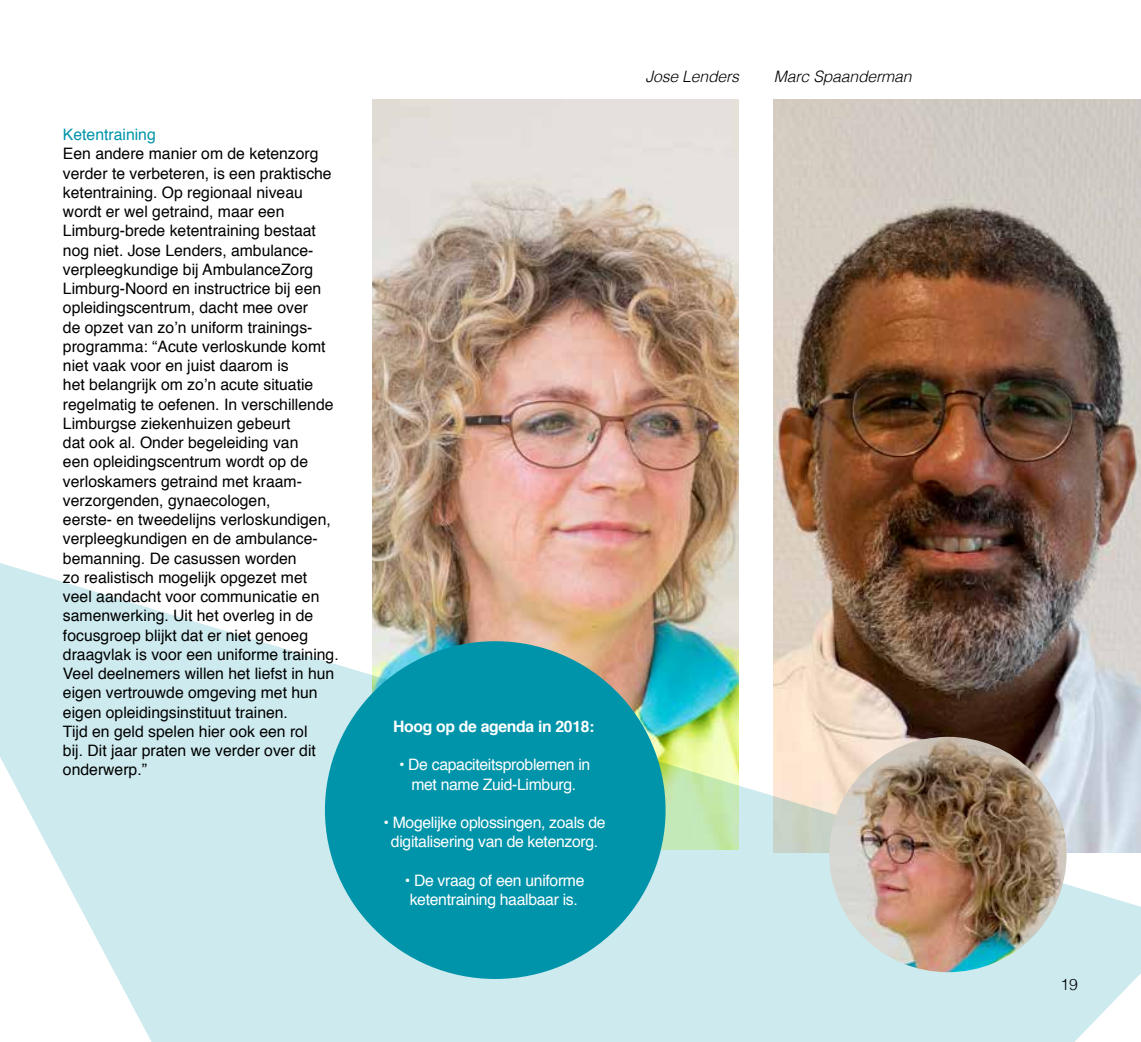
<style>
.page{position:relative;width:1141px;height:1042px;background:#fff}
.page>*{position:absolute;margin:0;border:0;box-sizing:border-box;transform-origin:0 0}
.t1{font:15.75px/19.2px "Helvetica";color:#000}
.t2{font:15.75px/19.2px "Helvetica";letter-spacing:-.02em;color:#fff;text-align:center}
.t3{font:italic 300 15.75px "Helvetica";letter-spacing:-.01em;color:#000}
.t4{font:700 15.75px "Helvetica";letter-spacing:-.02em;color:#fff}
.t5{font:15.75px "Helvetica";color:#0094aa}
.t6{font:300 15.75px "Helvetica";color:#000}
</style>
<div class="page">
<img style="left:372px;top:99px;width:366px;height:427px">
<img style="left:774px;top:99px;width:367px;height:427px">
<img style="left:0;top:526px;width:1141px;height:516px">
<img style="left:829px;top:737px;width:238px;height:235px">
<div style="left:325px;top:641px;width:341px;height:338px;background:#0094aa;border-radius:50%"></div>
<p class="t5" style="left:63px;top:122px;width:94px">Ketentraining</p>
<p class="t1" style="left:63px;top:145px;width:277px">Een andere manier om de ketenzorg verder te verbeteren, is een praktische ketentraining. Op regionaal niveau wordt er wel getraind, maar een Limburg-brede ketentraining bestaat nog niet. Jose Lenders, ambulance&shy;verpleegkundige bij AmbulanceZorg Limburg-Noord en instructrice bij een opleidingscentrum, dacht mee over<br>de opzet van zo’n uniform trainings&shy;programma: “Acute verloskunde komt niet vaak voor en juist daarom is<br>het belangrijk om zo’n acute situatie regelmatig te oefenen. In verschillende Limburgse ziekenhuizen gebeurt<br>dat ook al. Onder begeleiding van<br>een opleidingscentrum wordt op de verloskamers getraind met kraam&shy;verzorgenden, gynaecologen,<br>eerste- en tweedelijns verloskundigen, verpleegkundigen en de ambulance&shy;bemanning. De casussen worden<br>zo realistisch mogelijk opgezet met veel aandacht voor communicatie en samenwerking. Uit het overleg in de focusgroep blijkt dat er niet genoeg draagvlak is voor een uniforme training.<br>Veel deelnemers willen het liefst in hun eigen vertrouwde omgeving met hun eigen opleidingsinstituut trainen.<br>Tijd en geld spelen hier ook een rol<br>bij. Dit jaar praten we verder over dit onderwerp.”</p>
<p class="t3" style="left:645px;top:63px;width:95px">Jose Lenders</p>
<p class="t3" style="left:774px;top:63px;width:139px">Marc Spaanderman</p>
<p class="t4" style="left:393px;top:713px;width:203px">Hoog op de agenda in 2018:</p>
<p class="t2" style="left:399px;top:755px;width:193px">• De capaciteitsproblemen in met name Zuid-Limburg.</p>
<p class="t2" style="left:384px;top:813px;width:224px">• Mogelijke oplossingen, zoals de digitalisering van de ketenzorg.</p>
<p class="t2" style="left:405px;top:871px;width:181px">• De vraag of een uniforme ketentraining haalbaar is.</p>
<p class="t6" style="left:1060px;top:971px;width:19px">19</p>
</div>
